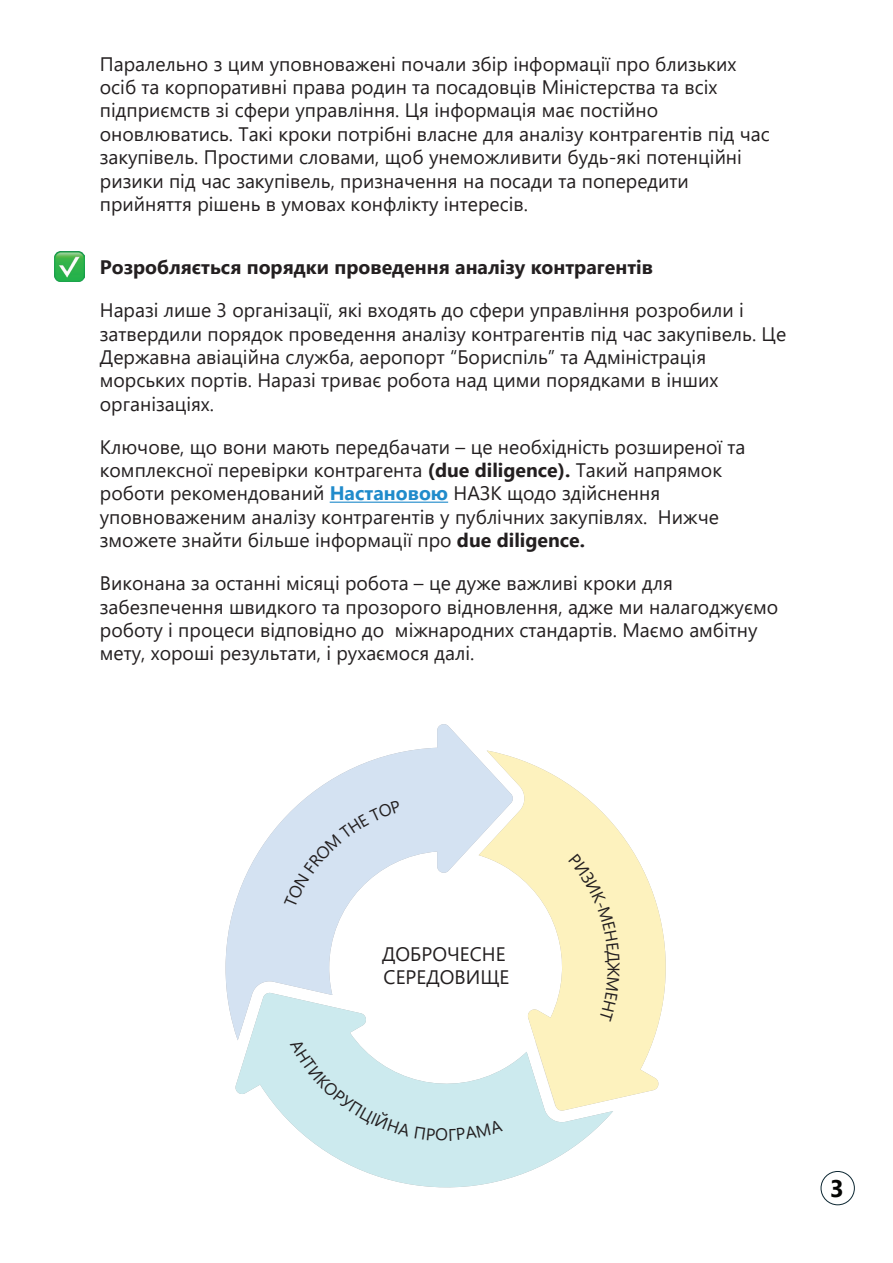
<style>
.page{position:relative;width:893px;height:1263px;background:#fff}
.page>*{position:absolute;margin:0;border:0;box-sizing:border-box;transform-origin:0 0}
.t1{font:700 24px "Segoe UI";color:#040503}
.t2{font:19.5px/23.4px "Segoe UI";color:#231f20}
.t3{font:700 19.5px "Segoe UI";color:#231f20}
.s1{font-weight:700}
.s2{font-weight:700;color:#208bcb}
</style>
<div class="page">
<svg style="left:513px;top:757px;width:153px;height:343px;fill:#fdf2be"></svg>
<svg style="left:226px;top:724px;width:287px;height:304px"></svg>
<svg style="left:234px;top:992px;width:379px;height:196px"></svg>
<div style="left:821px;top:1171px;width:34px;height:34px;border:1px solid #0c2732;border-radius:50%"></div>
<hr style="left:330px;top:502px;width:118px;height:1px;background:#208bcb">
<img style="left:55px;top:252px;width:30px;height:30px">
<div style="left:569px;top:853px;width:51px;height:169px;background:#fdf2be"></div>
<svg style="left:284px;top:800px;width:117px;height:107px;background:#d9e5f3"></svg>
<svg style="left:290px;top:1038px;width:213px;height:103px"></svg>
<p class="t2" style="left:100px;top:50px;width:671px">Паралельно з цим уповноважені почали збір інформації про близьких осіб та корпоративні права родин та посадовців Міністерства та всіх підприємств зі сфери управління. Ця інформація має постійно оновлюватись. Такі кроки потрібні власне для аналізу контрагентів під час закупівель. Простими словами, щоб унеможливити будь-які потенційні ризики під час закупівель, призначення на посади та попередити прийняття рішень в умовах конфлікту інтересів.</p>
<p class="t3" style="left:100px;top:249px;width:555px">Розробляється порядки проведення аналізу контрагентів</p>
<p class="t2" style="left:100px;top:297px;width:688px">Наразі лише 3 організації, які входять до сфери управління розробили і затвердили порядок проведення аналізу контрагентів під час закупівель. Це Державна авіаційна служба, аеропорт “Бориспіль” та Адміністрація морських портів. Наразі триває робота над цими порядками в інших організаціях.</p>
<p class="t2" style="left:100px;top:433px;width:647px">Ключове, що вони мають передбачати – це необхідність розширеної та комплексної перевірки контрагента <span class="s1">(due diligence).</span> Такий напрямок роботи рекомендований <span class="s2">Настановою</span> НАЗК щодо здійснення уповноваженим аналізу контрагентів у публічних закупівлях. Нижче зможете знайти більше інформації про <span class="s1">due diligence.</span></p>
<p class="t2" style="left:100px;top:570px;width:680px">Виконана за останні місяці робота – це дуже важливі кроки для забезпечення швидкого та прозорого відновлення, адже ми налагоджуємо роботу і процеси відповідно до міжнародних стандартів. Маємо амбітну мету, хороші результати, і рухаємося далі.</p>
<p class="t2" style="left:382px;top:941px;width:129px">ДОБРОЧЕСНЕ<br>СЕРЕДОВИЩЕ</p>
<p class="t1" style="left:830px;top:1166px;width:15px">3</p>
</div>
